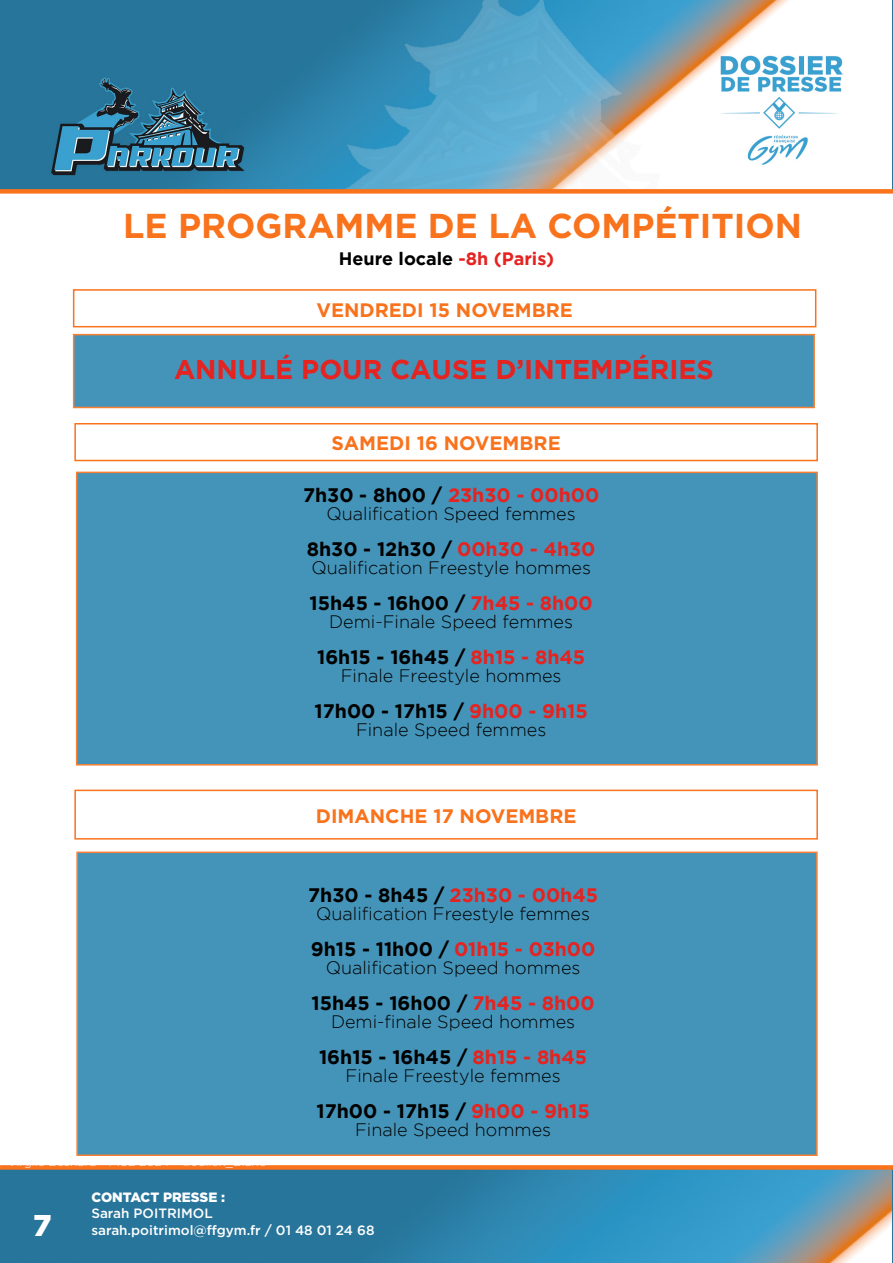
<style>
.page{position:relative;width:893px;height:1263px;background:#fff}
.page>*{position:absolute;margin:0;border:0;box-sizing:border-box;transform-origin:0 0}
.t1{font:700 34.5px "Gotham HTF";color:#f9721c}
.t2{font:900 30px "Gotham HTF";color:#fff}
.t3{font:700 27px "Gotham";color:#e52321}
.t4{font:700 19.5px "Gotham";color:#000}
.t5{font:700 19.5px "Gotham HTF";color:#f9721c}
.t6{font:700 19.5px "Gotham";color:#e52321}
.t7{font:300 18px "Gotham";color:#000}
.t8{font:700 18px "Gotham";color:#000}
.t9{font:500 13.5px/16.2px "Gotham HTF";color:#fff}
.t10{font:900 13.5px "Gotham HTF";color:#fff}
.t11{font:300 12px "Gotham HTF";color:#fff}
.s1{color:#e52321}
.s2{color:#000}
</style>
<div class="page">
<img style="left:0;top:0;width:893px;height:1263px">
<div style="left:0;top:189px;width:893px;height:5px;background:#f9721c"></div>
<div style="left:0;top:1165px;width:893px;height:5px;background:#f9721c"></div>
<div style="left:73px;top:334px;width:742px;height:74px;background:#4494b9;border:2px solid #f9721c"></div>
<div style="left:73px;top:289px;width:743px;height:38px;border:2px solid #f9721c"></div>
<div style="left:76px;top:472px;width:742px;height:293px;background:#4494b9;border:2px solid #f9721c"></div>
<div style="left:76px;top:851px;width:742px;height:305px;background:#4494b9;border:2px solid #f9721c"></div>
<div style="left:74px;top:423px;width:744px;height:38px;border:2px solid #f9721c"></div>
<div style="left:74px;top:790px;width:744px;height:49px;border:2px solid #f9721c"></div>
<h1 class="t1" style="left:123px;top:206px;width:680px">LE PROGRAMME DE LA COMPÉTITION</h1>
<p class="t8" style="left:339px;top:247px;width:217px">Heure locale <span class="s1">-8h (Paris)</span></p>
<p class="t5" style="left:316px;top:298px;width:258px">VENDREDI 15 NOVEMBRE</p>
<h3 class="t3" style="left:174px;top:352px;width:541px">ANNULÉ POUR CAUSE D’INTEMPÉRIES</h3>
<p class="t5" style="left:332px;top:432px;width:231px">SAMEDI 16 NOVEMBRE</p>
<p class="t6" style="left:303px;top:482px;width:298px"><span class="s2">7h30 - 8h00 /</span> 23h30 - 00h00</p>
<p class="t7" style="left:327px;top:504px;width:251px">Qualification Speed femmes</p>
<p class="t4" style="left:307px;top:536px;width:290px">8h30 - 12h30 / <span class="s1">00h30 - 4h30</span></p>
<p class="t7" style="left:311px;top:558px;width:281px">Qualification Freestyle hommes</p>
<p class="t4" style="left:310px;top:590px;width:285px">15h45 - 16h00 / <span class="s1">7h45 - 8h00</span></p>
<p class="t7" style="left:329px;top:612px;width:245px">Demi-Finale Speed femmes</p>
<p class="t4" style="left:317px;top:644px;width:270px">16h15 - 16h45 / <span class="s1">8h15 - 8h45</span></p>
<p class="t7" style="left:341px;top:666px;width:222px">Finale Freestyle hommes</p>
<p class="t4" style="left:315px;top:698px;width:275px">17h00 - 17h15 / <span class="s1">9h00 - 9h15</span></p>
<p class="t7" style="left:356px;top:720px;width:192px">Finale Speed femmes</p>
<p class="t5" style="left:316px;top:805px;width:262px">DIMANCHE 17 NOVEMBRE</p>
<p class="t11" style="left:8px;top:1155px;width:260px">Virgile Besnard - FISE 2024 - ©Julien_Blanc</p>
<p class="t6" style="left:308px;top:882px;width:291px"><span class="s2">7h30 - 8h45 /</span> 23h30 - 00h45</p>
<p class="t7" style="left:316px;top:904px;width:275px">Qualification Freestyle femmes</p>
<p class="t4" style="left:311px;top:936px;width:286px">9h15 - 11h00 / <span class="s1">01h15 - 03h00</span></p>
<p class="t7" style="left:326px;top:958px;width:256px">Qualification Speed hommes</p>
<p class="t4" style="left:312px;top:990px;width:285px">15h45 - 16h00 / <span class="s1">7h45 - 8h00</span></p>
<p class="t7" style="left:331px;top:1012px;width:246px">Demi-finale Speed hommes</p>
<p class="t4" style="left:319px;top:1044px;width:270px">16h15 - 16h45 / <span class="s1">8h15 - 8h45</span></p>
<p class="t7" style="left:346px;top:1066px;width:217px">Finale Freestyle femmes</p>
<p class="t4" style="left:317px;top:1098px;width:275px">17h00 - 17h15 / <span class="s1">9h00 - 9h15</span></p>
<p class="t7" style="left:355px;top:1120px;width:198px">Finale Speed hommes</p>
<h2 class="t2" style="left:33px;top:1208px;width:20px">7</h2>
<p class="t10" style="left:91px;top:1189px;width:135px">CONTACT PRESSE :</p>
<p class="t9" style="left:91px;top:1205px;width:285px">Sarah POITRIMOL sarah.poitrimol@ffgym.fr / 01 48 01 24 68</p>
</div>
